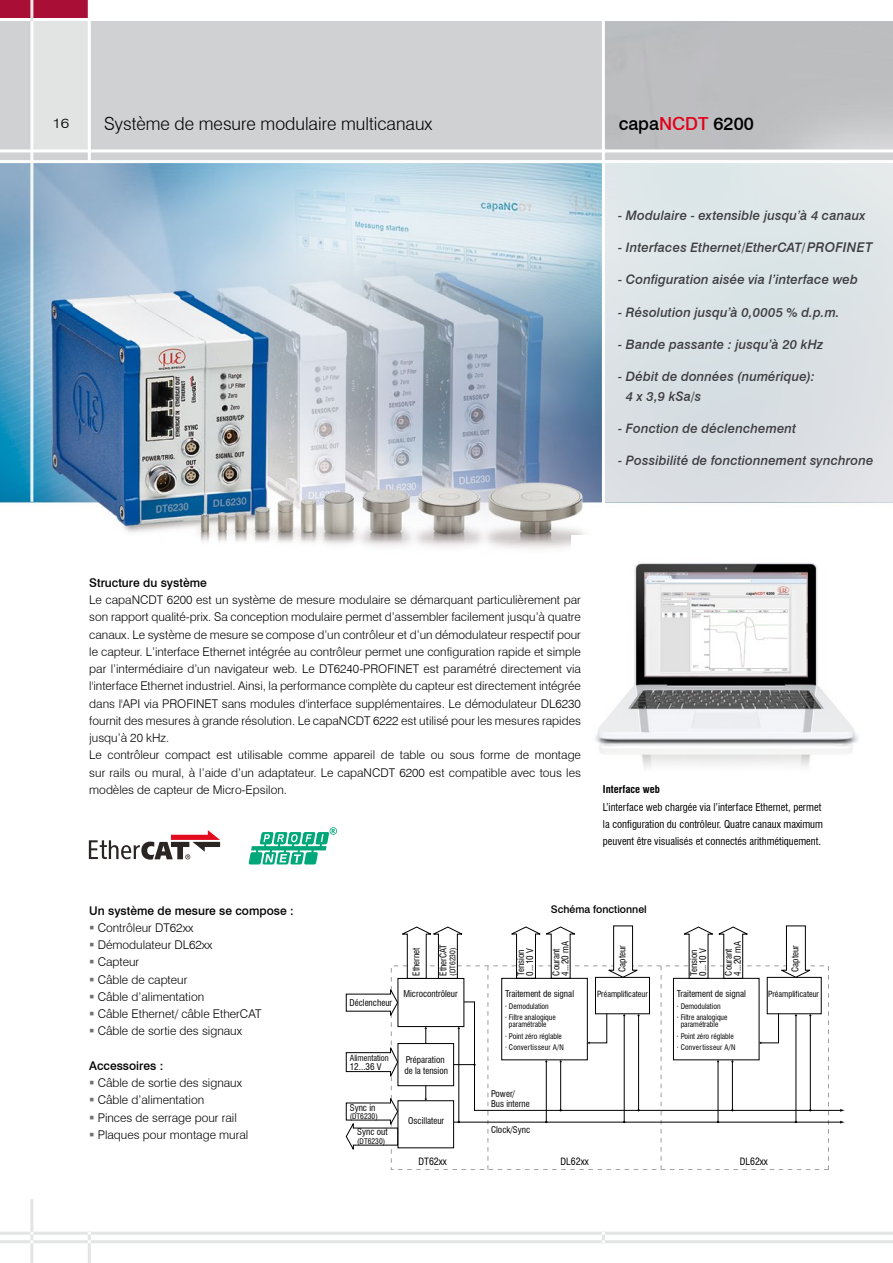
<style>
.page{position:relative;width:893px;height:1263px;background:#fff}
.page>*{position:absolute;margin:0;border:0;box-sizing:border-box;transform-origin:0 0}
.t1{font:300 18px "Swiss 721 BT";color:#000}
.t2{font:500 18px "Swiss 721 BT";color:#000}
.t3{font:300 13.5px "Swiss 721 BT";color:#000;scale:1.18 1}
.t4{font:italic 500 13.05px/19.5px "Swiss 721 BT";letter-spacing:.01em;color:#3e3d40}
.t5{font:300 12px/17.2px "Swiss 721 BT";color:#000}
.t6{font:500 12px "Swiss 721 BT";color:#000}
.t7{font:condensed 10.5px/17.2px "Swiss 721 BT";color:#000}
.t8{font:500 10.5px "Swiss 721 BT";color:#000}
.t9{font:700 condensed 10.5px "Swiss 721 BT";color:#000}
.t10{font:condensed 9.75px "Swiss 721 BT";color:#000}
.t11{font:condensed 9px/9px "Swiss 721 BT";color:#000}
.t12{font:condensed 8.25px "Swiss 721 BT";color:#000}
.t13{font:condensed 7.5px/11.4px "Swiss 721 BT";color:#000}
.s1{color:#e2001a}
.s2{font-size:13.5px}
</style>
<div class="page">
<img style="left:0;top:163px;width:893px;height:386px">
<img style="left:571px;top:536px;width:309px;height:232px">
<svg style="left:346px;top:925px;width:499px;height:244px"></svg>
<div style="left:767px;top:977px;width:54px;height:37px;border:1px solid #000"></div>
<div style="left:673px;top:978px;width:86px;height:82px;border:1px solid #000"></div>
<div style="left:602px;top:162px;width:291px;height:340px;background:#dbe2e5"></div>
<div style="left:0;top:21px;width:893px;height:141px;background:linear-gradient(to right,#d6d7d7,#bfc0c2)"></div>
<div style="left:32px;top:21px;width:57px;height:130px;background:#e2e3e3"></div>
<div style="left:0;top:0;width:89px;height:18px;background:#a90f36"></div>
<hr style="left:88px;top:0;width:3px;height:163px;background:#fff">
<hr style="left:602px;top:17px;width:3px;height:492px;background:#fff">
<hr style="left:0;top:149px;width:893px;height:3px;background:#fff">
<hr style="left:0;top:160px;width:893px;height:3px;background:#fff">
<hr style="left:0;top:1240px;width:893px;height:3px;background:#e3e4e4">
<hr style="left:30px;top:0;width:3px;height:502px;background:#e3e4e4">
<hr style="left:0;top:1232px;width:893px;height:3px;background:#e3e4e4">
<hr style="left:30px;top:1199px;width:3px;height:64px;background:#e3e4e4">
<hr style="left:88px;top:1232px;width:3px;height:31px;background:#e3e4e4">
<svg style="left:602px;top:1232px;width:3px;height:11px"></svg>
<svg style="left:89px;top:830px;width:131px;height:30px"></svg>
<svg style="left:249px;top:827px;width:88px;height:37px"></svg>
<p class="t3" style="left:52px;top:115px;width:16px">16</p>
<h1 class="t1" style="left:104px;top:113px;width:330px">Système de mesure modulaire multicanaux</h1>
<h1 class="t2" style="left:619px;top:113px;width:137px">capa<span class="s1">NCDT</span> 6200</h1>
<p class="t4" style="left:618px;top:205px;width:249px">- Modulaire - extensible jusqu’à 4 canaux</p>
<p class="t4" style="left:618px;top:238px;width:256px">- Interfaces Ethernet/EtherCAT/<span class="s2">PROFINET</span></p>
<p class="t4" style="left:618px;top:270px;width:241px">- Configuration aisée via l’interface web</p>
<p class="t4" style="left:618px;top:302px;width:223px">- Résolution jusqu’à 0,0005 % d.p.m.</p>
<p class="t4" style="left:618px;top:334px;width:207px">- Bande passante : jusqu’à 20 kHz</p>
<p class="t4" style="left:626px;top:367px;width:190px;text-indent:-8px">- Débit de données (numérique):<br>4 x 3,9 kSa/s</p>
<p class="t4" style="left:618px;top:418px;width:180px">- Fonction de déclenchement</p>
<p class="t4" style="left:618px;top:451px;width:257px">- Possibilité de fonctionnement synchrone</p>
<p class="t6" style="left:89px;top:575px;width:119px">Structure du système</p>
<p class="t5" style="left:89px;top:591px;width:493px">Le capaNCDT 6200 est un système de mesure modulaire se démarquant particulièrement par son rapport qualité-prix. Sa conception modulaire permet d’assembler facilement jusqu’à quatre canaux. Le système de mesure se compose d’un contrôleur et d’un démodulateur respectif pour le capteur. L’interface Ethernet intégrée au contrôleur permet une configuration rapide et simple par l’intermédiaire d’un navigateur web. Le DT6240-PROFINET est paramétré directement via l'interface Ethernet industriel. Ainsi, la performance complète du capteur est directement intégrée dans l'API via PROFINET sans modules d'interface supplémentaires. Le démodulateur DL6230 fournit des mesures à grande résolution. Le capaNCDT 6222 est utilisé pour les mesures rapides jusqu’à 20 kHz.<br>Le contrôleur compact est utilisable comme appareil de table ou sous forme de montage sur rails ou mural, à l’aide d’un adaptateur. Le capaNCDT 6200 est compatible avec tous les modèles de capteur de Micro-Epsilon.</p>
<p class="t9" style="left:603px;top:783px;width:58px">Interface web</p>
<p class="t7" style="left:603px;top:798px;width:222px">L’interface web chargée via l’interface Ethernet, permet la configuration du contrôleur. Quatre canaux maximum peuvent être visualisés et connectés arithmétiquement.</p>
<p class="t6" style="left:89px;top:903px;width:206px">Un système de mesure se compose :</p>
<p class="t5" style="left:98px;top:919px;width:165px">Contrôleur DT62xx<br>Démodulateur DL62xx<br>Capteur<br>Câble de capteur<br>Câble d’alimentation<br>Câble Ethernet/ câble EtherCAT<br>Câble de sortie des signaux</p>
<p class="t6" style="left:89px;top:1058px;width:76px">Accessoires :</p>
<p class="t5" style="left:98px;top:1074px;width:152px">Câble de sortie des signaux<br>Câble d’alimentation<br>Pinces de serrage pour rail<br>Plaques pour montage mural</p>
<p class="t11" style="left:349px;top:998px;width:44px">Déclencheur</p>
<p class="t12" style="left:350px;top:1053px;width:40px">Alimentation</p>
<p class="t11" style="left:350px;top:1062px;width:33px">12...36 V</p>
<p class="t11" style="left:350px;top:1103px;width:27px">Sync in</p>
<p class="t13" style="left:350px;top:1110px;width:29px">(DT6230)</p>
<p class="t11" style="left:357px;top:1127px;width:32px">Sync out</p>
<p class="t13" style="left:357px;top:1135px;width:29px">(DT6230)</p>
<p class="t8" style="left:551px;top:903px;width:97px">Schéma fonctionnel</p>
<p class="t11" style="left:412px;top:975px;width:30px;rotate:-90deg">Ethernet</p>
<p class="t11" style="left:439px;top:976px;width:33px;rotate:-90deg">EtherCAT</p>
<p class="t13" style="left:447px;top:976px;width:29px;rotate:-90deg">(DT6230)</p>
<p class="t11" style="left:516px;top:975px;width:29px;rotate:-90deg">Tension<br>0...10 V</p>
<p class="t11" style="left:552px;top:975px;width:36px;rotate:-90deg">Courant<br>4...20 mA</p>
<p class="t11" style="left:689px;top:975px;width:29px;rotate:-90deg">Tension<br>0...10 V</p>
<p class="t11" style="left:724px;top:975px;width:36px;rotate:-90deg">Courant<br>4...20 mA</p>
<p class="t11" style="left:618px;top:972px;width:28px;rotate:-90deg">Capteur</p>
<p class="t11" style="left:791px;top:972px;width:28px;rotate:-90deg">Capteur</p>
<p class="t11" style="left:403px;top:989px;width:56px">Microcontrôleur</p>
<p class="t11" style="left:404px;top:1054px;width:45px;line-height:10.8px">Préparation de la tension</p>
<p class="t11" style="left:408px;top:1116px;width:38px">Oscillateur</p>
<p class="t11" style="left:505px;top:989px;width:70px">Traitement de signal</p>
<p class="t12" style="left:597px;top:989px;width:52px">Préamplificateur</p>
<p class="t13" style="left:505px;top:1000px;width:52px">· Demodulation<br>· Filtre analogique</p>
<p class="t13" style="left:505px;top:1019px;width:60px;text-indent:4px">paramétrable<br>· Point zéro réglable · Convertisseur A/N</p>
<p class="t11" style="left:491px;top:1088px;width:40px;line-height:10.8px">Power/<br>Bus interne</p>
<p class="t11" style="left:491px;top:1125px;width:41px">Clock/Sync</p>
<p class="t11" style="left:677px;top:989px;width:70px">Traitement de signal</p>
<p class="t12" style="left:768px;top:989px;width:52px">Préamplificateur</p>
<p class="t13" style="left:677px;top:1000px;width:52px">· Demodulation<br>· Filtre analogique</p>
<p class="t13" style="left:677px;top:1019px;width:60px;text-indent:4px">paramétrable<br>· Point zéro réglable · Convertisseur A/N</p>
<p class="t10" style="left:419px;top:1156px;width:30px">DT62xx</p>
<p class="t10" style="left:560px;top:1156px;width:30px">DL62xx</p>
<p class="t10" style="left:740px;top:1156px;width:30px">DL62xx</p>
</div>
